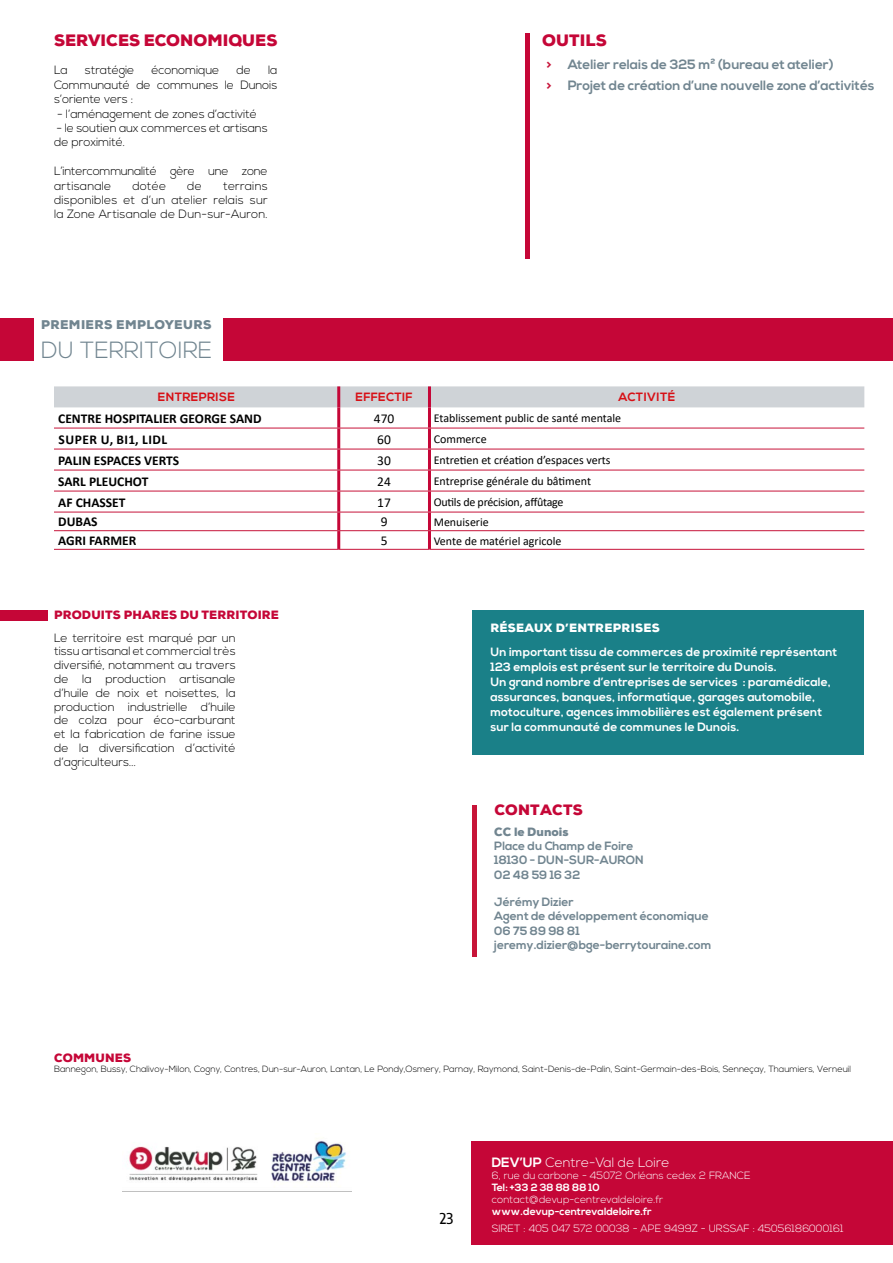
<style>
.page{position:relative;width:893px;height:1263px;background:#fff}
.page>*{position:absolute;margin:0;border:0;box-sizing:border-box;transform-origin:0 0}
.t1{font:300 23.4px "Nexa";color:#718590}
.t2{font:900 16.5px "Nexa";letter-spacing:.005em;color:#c50637}
.t3{font:900 15px "Nexa";letter-spacing:.015em;color:#c50637}
.t4{font:500 15px "Encode Sans Condensed";color:#000}
.t5{font:700 13.5px/21px "Nexa";color:#718590}
.t6{font:700 13.5px "Calibri";color:#000}
.t7{font:300 13.5px "Nexa";color:#fff}
.t8{font:700 13.5px "Calibri";letter-spacing:.04em;color:#000}
.t9{font:13.5px "Calibri";color:#000}
.t10{font:900 12.6px "Nexa";letter-spacing:.03em;color:#718590}
.t11{font:300 12px/13.8px "Nexa";letter-spacing:-.01em;color:#000;text-align:justify}
.t12{font:700 12px/15px "Nexa";letter-spacing:.01em;color:#fff}
.t13{font:12px "Calibri";color:#000}
.t14{font:700 12px/14.4px "Nexa";color:#718590}
.t15{font:900 12px "Nexa";letter-spacing:.015em;color:#c50637}
.t16{font:700 12px "Nexa";letter-spacing:.025em;color:#d70f15}
.t17{font:12px "Calibri";letter-spacing:-.02em;color:#000}
.t18{font:900 12px "Nexa";letter-spacing:.025em;color:#fff}
.t19{font:900 12px "Nexa";color:#718590}
.t20{font:300 10.5px "Nexa";color:#fff}
.t21{font:700 10.5px "Nexa";color:#fff}
.t22{font:300 9px "Nexa";color:#000}
.s1{color:#c7143a}
.s2{font-weight:700}
</style>
<div class="page">
<hr style="left:525px;top:33px;width:4px;height:225px;background:#c50637">
<div style="left:0;top:318px;width:34px;height:43px;background:#c50637"></div>
<div style="left:224px;top:318px;width:669px;height:43px;background:#c50637"></div>
<div style="left:472px;top:611px;width:391px;height:144px;background:#1a8088"></div>
<div style="left:0;top:611px;width:48px;height:10px;background:#c50637"></div>
<div style="left:472px;top:1141px;width:421px;height:103px;background:#c50637"></div>
<img style="left:129px;top:1141px;width:217px;height:41px">
<div style="left:472px;top:805px;width:5px;height:152px;background:#c71438"></div>
<div style="left:54px;top:386px;width:810px;height:21px;background:#cfd3d7"></div>
<hr style="left:337px;top:407px;width:3px;height:21px;background:#c50637">
<hr style="left:428px;top:407px;width:3px;height:21px;background:#c50637">
<hr style="left:337px;top:428px;width:3px;height:21px;background:#c50637">
<hr style="left:428px;top:428px;width:3px;height:21px;background:#c50637">
<hr style="left:337px;top:449px;width:3px;height:21px;background:#c50637">
<hr style="left:428px;top:449px;width:3px;height:21px;background:#c50637">
<hr style="left:337px;top:470px;width:3px;height:21px;background:#c50637">
<hr style="left:428px;top:470px;width:3px;height:21px;background:#c50637">
<hr style="left:337px;top:491px;width:3px;height:21px;background:#c50637">
<hr style="left:428px;top:491px;width:3px;height:21px;background:#c50637">
<hr style="left:337px;top:512px;width:3px;height:18px;background:#c50637">
<hr style="left:428px;top:512px;width:3px;height:18px;background:#c50637">
<hr style="left:337px;top:531px;width:3px;height:18px;background:#c50637">
<hr style="left:428px;top:531px;width:3px;height:18px;background:#c50637">
<hr style="left:337px;top:386px;width:3px;height:21px;background:#c50637">
<hr style="left:428px;top:386px;width:3px;height:21px;background:#c50637">
<hr style="left:54px;top:428px;width:285px;height:1px;background:#c7143a">
<hr style="left:339px;top:428px;width:90px;height:1px;background:#c7143a">
<hr style="left:429px;top:428px;width:435px;height:1px;background:#c7143a">
<hr style="left:54px;top:449px;width:285px;height:1px;background:#c7143a">
<hr style="left:339px;top:449px;width:90px;height:1px;background:#c7143a">
<hr style="left:429px;top:449px;width:435px;height:1px;background:#c7143a">
<hr style="left:54px;top:470px;width:285px;height:1px;background:#c7143a">
<hr style="left:339px;top:470px;width:90px;height:1px;background:#c7143a">
<hr style="left:429px;top:470px;width:435px;height:1px;background:#c7143a">
<hr style="left:54px;top:491px;width:285px;height:1px;background:#c7143a">
<hr style="left:339px;top:491px;width:90px;height:1px;background:#c7143a">
<hr style="left:429px;top:491px;width:435px;height:1px;background:#c7143a">
<hr style="left:54px;top:512px;width:285px;height:1px;background:#c7143a">
<hr style="left:339px;top:512px;width:90px;height:1px;background:#c7143a">
<hr style="left:429px;top:512px;width:435px;height:1px;background:#c7143a">
<hr style="left:54px;top:530px;width:285px;height:1px;background:#c7143a">
<hr style="left:339px;top:530px;width:90px;height:1px;background:#c7143a">
<hr style="left:429px;top:530px;width:435px;height:1px;background:#c7143a">
<hr style="left:54px;top:549px;width:285px;height:1px;background:#c7143a">
<hr style="left:339px;top:549px;width:90px;height:1px;background:#c7143a">
<hr style="left:429px;top:549px;width:435px;height:1px;background:#c7143a">
<h2 class="t2" style="left:54px;top:29px;width:225px">SERVICES ECONOMIQUES</h2>
<p class="t11" style="left:54px;top:64px;width:15px">La</p>
<p class="t11" style="left:85px;top:64px;width:51px">stratégie</p>
<p class="t11" style="left:152px;top:64px;width:69px">économique</p>
<p class="t11" style="left:237px;top:64px;width:16px">de</p>
<p class="t11" style="left:54px;top:64px;width:225px;line-height:14.4px;text-indent:214px">la Communauté de communes le Dunois s’oriente vers :</p>
<p class="t11" style="left:57px;top:107px;width:201px">- l’aménagement de zones d’activité</p>
<p class="t11" style="left:54px;top:121px;width:215px;line-height:14.4px">- le soutien aux commerces et artisans de proximité.</p>
<p class="t11" style="left:54px;top:164px;width:215px;line-height:14.4px">L’intercommunalité gère une zone artisanale</p>
<p class="t11" style="left:132px;top:179px;width:35px">dotée</p>
<p class="t11" style="left:187px;top:179px;width:16px">de</p>
<p class="t11" style="left:54px;top:179px;width:215px;line-height:14.4px;text-indent:169px">terrains disponibles et d’un atelier relais sur la Zone Artisanale de Dun-sur-Auron.</p>
<p class="t10" style="left:41px;top:317px;width:172px">PREMIERS EMPLOYEURS</p>
<h1 class="t1" style="left:41px;top:336px;width:173px">DU TERRITOIRE</h1>
<h2 class="t2" style="left:542px;top:29px;width:66px">OUTILS</h2>
<p class="t5" style="left:546px;top:54px;width:330px"><span class="s1">&gt;</span> Atelier relais de 325 m² (bureau et atelier)<br><span class="s1">&gt;</span> Projet de création d’une nouvelle zone d’activités</p>
<p class="t16" style="left:158px;top:390px;width:78px">ENTREPRISE</p>
<p class="t16" style="left:356px;top:390px;width:59px">EFFECTIF</p>
<p class="t16" style="left:619px;top:390px;width:58px">ACTIVITÉ</p>
<p class="t6" style="left:58px;top:409px;width:205px">CENTRE HOSPITALIER GEORGE SAND</p>
<p class="t9" style="left:374px;top:409px;width:22px">470</p>
<p class="t13" style="left:434px;top:410px;width:189px">Etablissement public de santé mentale</p>
<p class="t8" style="left:59px;top:430px;width:110px">SUPER U, BI1, LIDL</p>
<p class="t9" style="left:377px;top:430px;width:15px">60</p>
<p class="t13" style="left:434px;top:431px;width:54px">Commerce</p>
<p class="t6" style="left:58px;top:451px;width:122px">PALIN ESPACES VERTS</p>
<p class="t9" style="left:377px;top:451px;width:15px">30</p>
<p class="t13" style="left:434px;top:452px;width:178px">Entretien et création d’espaces verts</p>
<p class="t6" style="left:58px;top:472px;width:92px">SARL PLEUCHOT</p>
<p class="t9" style="left:377px;top:472px;width:15px">24</p>
<p class="t13" style="left:434px;top:473px;width:159px">Entreprise générale du bâtiment</p>
<p class="t6" style="left:58px;top:493px;width:69px">AF CHASSET</p>
<p class="t9" style="left:377px;top:493px;width:15px">17</p>
<p class="t17" style="left:434px;top:494px;width:131px">Outils de précision, affûtage</p>
<p class="t6" style="left:58px;top:512px;width:41px">DUBAS</p>
<p class="t9" style="left:381px;top:513px;width:8px">9</p>
<p class="t13" style="left:434px;top:514px;width:57px">Menuiserie</p>
<p class="t6" style="left:58px;top:531px;width:80px">AGRI FARMER</p>
<p class="t9" style="left:381px;top:531px;width:8px">5</p>
<p class="t13" style="left:434px;top:532px;width:129px">Vente de matériel agricole</p>
<p class="t15" style="left:54px;top:607px;width:226px">PRODUITS PHARES DU TERRITOIRE</p>
<p class="t11" style="left:54px;top:631px;width:183px">Le territoire est marqué par un tissu artisanal et commercial très diversifié, notamment au travers de la production artisanale d’huile de noix et noisettes, la production industrielle d’huile de colza pour éco-carburant et la fabrication de farine issue de la diversification d’activité d’agriculteurs...</p>
<p class="t18" style="left:490px;top:621px;width:171px">RÉSEAUX D’ENTREPRISES</p>
<p class="t12" style="left:490px;top:645px;width:348px">Un important tissu de commerces de proximité représentant 123 emplois est présent sur le territoire du Dunois.<br>Un grand nombre d’entreprises de services : paramédicale, assurances, banques, informatique, garages automobile, motoculture, agences immobilières est également présent sur la communauté de communes le Dunois.</p>
<p class="t3" style="left:494px;top:800px;width:90px">CONTACTS</p>
<p class="t19" style="left:494px;top:824px;width:76px">CC le Dunois</p>
<p class="t14" style="left:494px;top:839px;width:151px">Place du Champ de Foire<br>18130 - DUN-SUR-AURON<br>02 48 59 16 32</p>
<p class="t14" style="left:494px;top:895px;width:219px">Jérémy Dizier<br>Agent de développement économique<br>06 75 89 98 81 jeremy.dizier@bge-berrytouraine.com</p>
<p class="t15" style="left:54px;top:1050px;width:78px">COMMUNES</p>
<p class="t22" style="left:54px;top:1064px;width:799px">Bannegon, Bussy, Chalivoy-Milon, Cogny, Contres, Dun-sur-Auron, Lantan, Le Pondy,Osmery, Parnay, Raymond, Saint-Denis-de-Palin, Saint-Germain-des-Bois, Senneçay, Thaumiers, Verneuil</p>
<p class="t4" style="left:440px;top:1208px;width:15px">23</p>
<p class="t7" style="left:492px;top:1155px;width:179px"><span class="s2">DEV’UP</span> Centre-Val de Loire</p>
<p class="t20" style="left:492px;top:1170px;width:260px">6, rue du carbone - 45072 Orléans cedex 2 FRANCE</p>
<p class="t21" style="left:492px;top:1182px;width:109px">Tel: +33 2 38 88 88 10</p>
<p class="t20" style="left:492px;top:1194px;width:173px">contact@devup-centrevaldeloire.fr</p>
<p class="t21" style="left:492px;top:1206px;width:162px">www.devup-centrevaldeloire.fr</p>
<p class="t20" style="left:492px;top:1222px;width:353px">SIRET : 405 047 572 00038 - APE 9499Z - URSSAF : 45056186000161</p>
</div>
